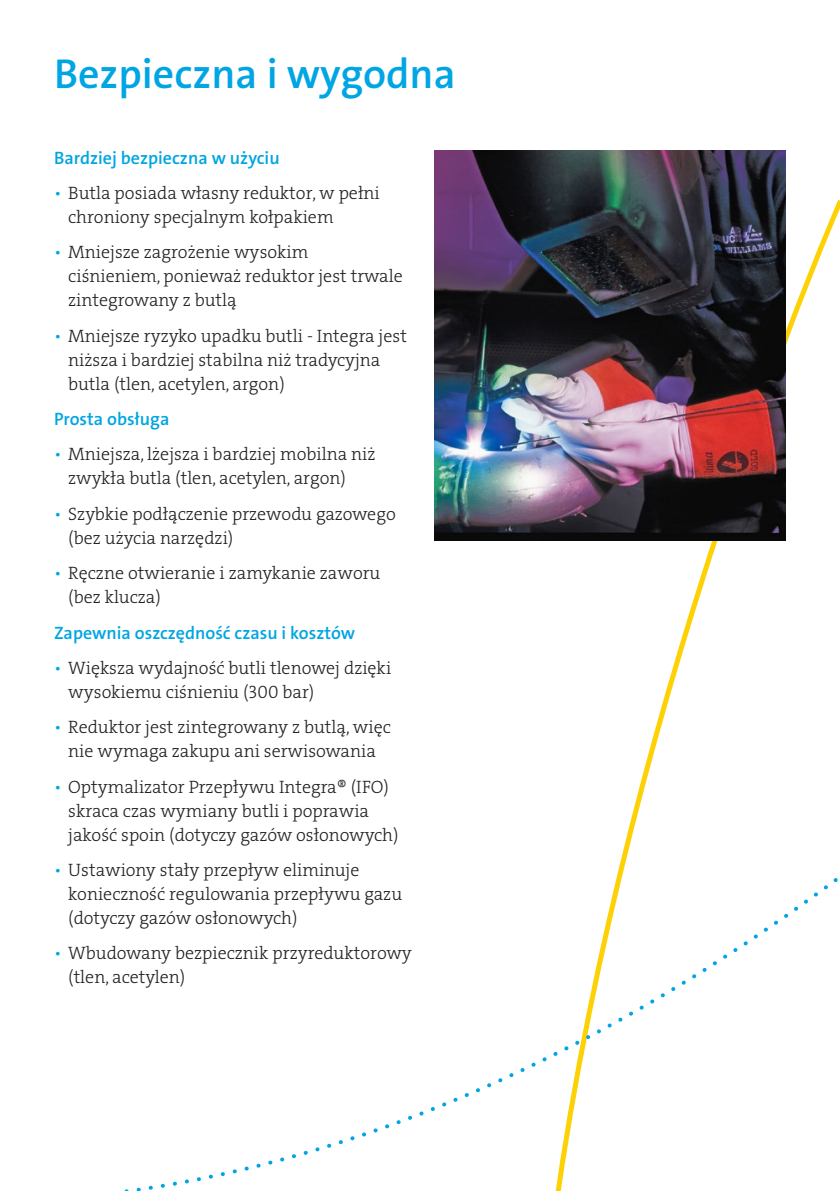
<style>
.page{position:relative;width:840px;height:1191px;background:#fff}
.page>*{position:absolute;margin:0;border:0;box-sizing:border-box;transform-origin:0 0}
.tell_me_more{font:600 42px "The Sans LF";color:#00a5e3}
.t1{font:18px/24px "The Serif LP3 Lig";color:#231f20}
.t2{font:600 18px "The Sans LF";color:#00a5e3}
.s1{color:#00a5e3}
</style>
<div class="page">
<svg style="left:546px;top:196px;width:293px;height:585px"></svg>
<img style="left:434px;top:150px;width:351px;height:390px">
<svg style="left:124px;top:781px;width:714px;height:410px"></svg>
<p class="tell_me_more" style="left:54px;top:47px;width:403px">Bezpieczna i wygodna</p>
<p class="t2" style="left:54px;top:146px;width:227px">Bardziej bezpieczna w użyciu</p>
<p class="t1" style="left:68px;top:181px;width:313px;text-indent:-14px"><span class="s1">•</span> Butla posiada własny reduktor, w pełni chroniony specjalnym kołpakiem</p>
<p class="t1" style="left:68px;top:240px;width:336px;text-indent:-14px"><span class="s1">•</span> Mniejsze zagrożenie wysokim ciśnieniem, ponieważ reduktor jest trwale zintegrowany z butlą</p>
<p class="t1" style="left:68px;top:324px;width:340px;text-indent:-14px"><span class="s1">•</span> Mniejsze ryzyko upadku butli - Integra jest niższa i bardziej stabilna niż tradycyjna butla (tlen, acetylen, argon)</p>
<p class="t2" style="left:54px;top:407px;width:117px">Prosta obsługa</p>
<p class="t1" style="left:68px;top:442px;width:308px;text-indent:-14px"><span class="s1">•</span> Mniejsza, lżejsza i bardziej mobilna niż zwykła butla (tlen, acetylen, argon)</p>
<p class="t1" style="left:68px;top:502px;width:329px;text-indent:-14px"><span class="s1">•</span> Szybkie podłączenie przewodu gazowego (bez użycia narzędzi)</p>
<p class="t1" style="left:68px;top:561px;width:313px;text-indent:-14px"><span class="s1">•</span> Ręczne otwieranie i zamykanie zaworu (bez klucza)</p>
<p class="t2" style="left:54px;top:621px;width:302px">Zapewnia oszczędność czasu i kosztów</p>
<p class="t1" style="left:68px;top:656px;width:324px;text-indent:-14px"><span class="s1">•</span> Większa wydajność butli tlenowej dzięki wysokiemu ciśnieniu (300 bar)</p>
<p class="t1" style="left:54px;top:715px;width:338px;text-align:center"><span class="s1">•</span> Reduktor jest zintegrowany z butlą, więc nie wymaga zakupu ani serwisowania</p>
<p class="t1" style="left:68px;top:774px;width:331px;text-indent:-14px"><span class="s1">•</span> Optymalizator Przepływu Integra® (IFO) skraca czas wymiany butli i poprawia jakość spoin (dotyczy gazów osłonowych)</p>
<p class="t1" style="left:68px;top:858px;width:335px;text-indent:-14px"><span class="s1">•</span> Ustawiony stały przepływ eliminuje konieczność regulowania przepływu gazu (dotyczy gazów osłonowych)</p>
<p class="t1" style="left:68px;top:941px;width:345px;text-indent:-14px"><span class="s1">•</span> Wbudowany bezpiecznik przyreduktorowy (tlen, acetylen)</p>
</div>
